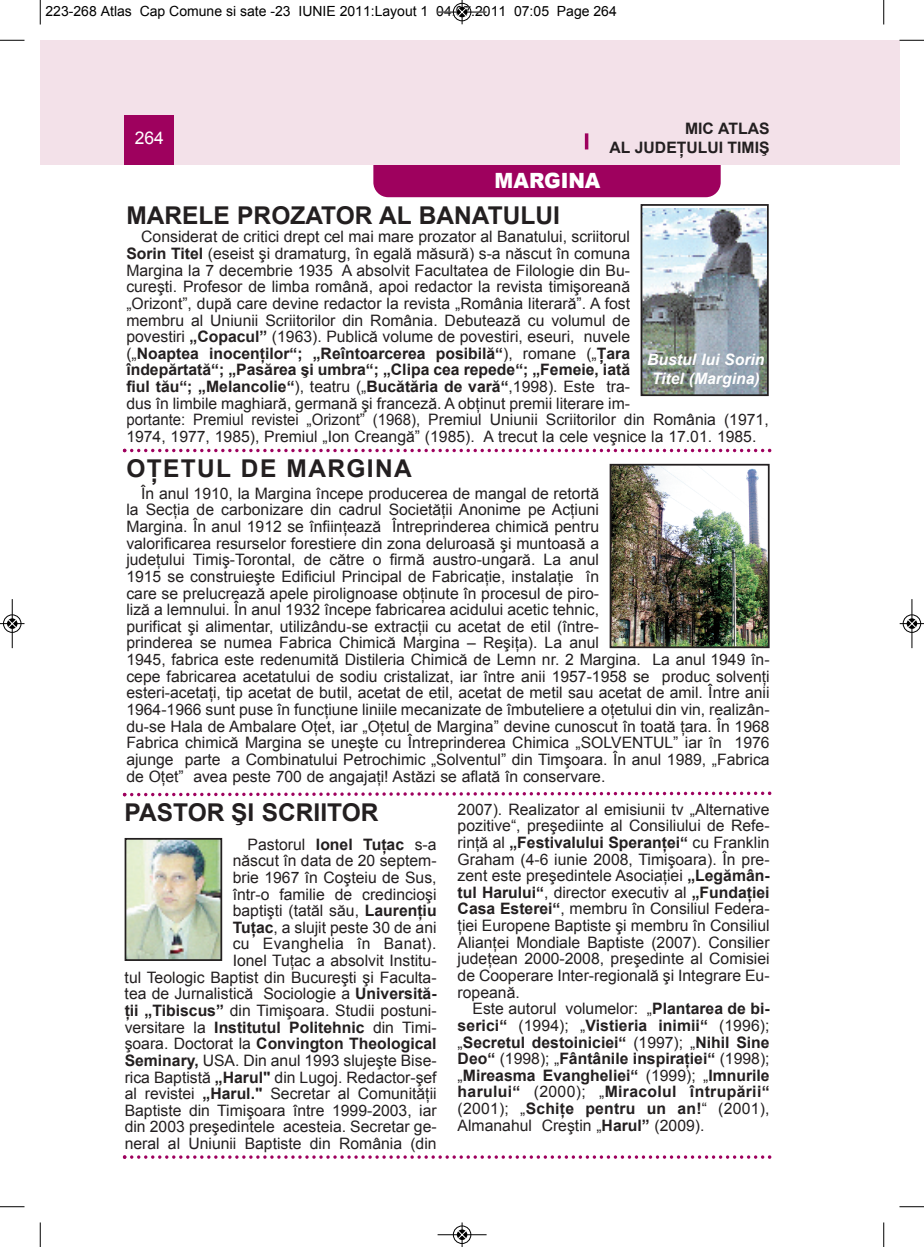
<style>
.page{position:relative;width:924px;height:1247px;background:#fff}
.page>*{position:absolute;margin:0;border:0;box-sizing:border-box;transform-origin:0 0}
.t1{font:700 24.5px "Arial";color:#231f20}
.t2{font:700 24.5px "Arial";letter-spacing:.055em;color:#231f20}
.t3{font:900 21px "Arial";color:#fff;scale:.95 1}
.t4{font:17.5px "Arial";color:#fff}
.t5{font:15.75px/16.6px "Arial";color:#231f20}
.t6{font:700 15.75px/16.6px "Arial";letter-spacing:.015em;color:#231f20;text-align:right}
.t7{font:italic 700 15.75px/18.9px "Arial";color:#fff;text-align:center}
.t8{font:14px "Arial";color:#000}
.s1{font-weight:700}
.s2{font-weight:400}
</style>
<div class="page">
<div style="left:373px;top:134px;width:348px;height:63px;background:#9e015e;border-radius:15px"></div>
<div style="left:40px;top:40px;width:844px;height:124px;background:#f3e1e9"></div>
<div style="left:125px;top:115px;width:49px;height:49px;background:#9e015e"></div>
<hr style="left:585px;top:133px;width:3px;height:16px;background:#9e015e">
<div style="left:884px;top:40px;width:15px;height:124px;background:#f3e1e9"></div>
<svg style="left:122px;top:791px;width:649px;height:6px"></svg>
<img style="left:643px;top:209px;width:123px;height:184px">
<div style="left:640px;top:204px;width:129px;height:192px;border:2px solid #231f20"></div>
<svg style="left:123px;top:448px;width:648px;height:4px"></svg>
<svg style="left:123px;top:1155px;width:648px;height:3px"></svg>
<img style="left:613px;top:467px;width:153px;height:178px">
<div style="left:610px;top:464px;width:159px;height:184px;border:2px solid #231f20"></div>
<img style="left:128px;top:840px;width:91px;height:117px">
<div style="left:125px;top:837px;width:97px;height:123px;border:2px solid #231f20"></div>
<svg style="left:40px;top:0;width:1px;height:24px"></svg>
<svg style="left:0;top:40px;width:24px;height:1px"></svg>
<svg style="left:883px;top:0;width:1px;height:24px"></svg>
<svg style="left:899px;top:40px;width:25px;height:1px"></svg>
<svg style="left:40px;top:1222px;width:1px;height:24px"></svg>
<svg style="left:0;top:1206px;width:24px;height:1px"></svg>
<svg style="left:883px;top:1222px;width:1px;height:24px"></svg>
<svg style="left:899px;top:1206px;width:25px;height:1px"></svg>
<hr style="left:438px;top:12px;width:48px;height:1px;background:#000">
<div style="left:453px;top:3px;width:18px;height:18px;border:1px solid #000;border-radius:50%"></div>
<svg style="left:458px;top:0;width:8px;height:24px"></svg>
<hr style="left:438px;top:1234px;width:48px;height:1px;background:#000">
<div style="left:453px;top:1225px;width:18px;height:18px;border:1px solid #000;border-radius:50%"></div>
<svg style="left:458px;top:1222px;width:8px;height:24px"></svg>
<div style="left:3px;top:614px;width:19px;height:19px;border:1px solid #fff;border-radius:50%"></div>
<hr style="left:12px;top:599px;width:1px;height:49px;background:#000">
<div style="left:3px;top:614px;width:18px;height:18px;border:1px solid #000;border-radius:50%"></div>
<svg style="left:0;top:619px;width:24px;height:9px"></svg>
<div style="left:902px;top:614px;width:19px;height:19px;border:1px solid #fff;border-radius:50%"></div>
<hr style="left:911px;top:599px;width:1px;height:49px;background:#000">
<div style="left:903px;top:614px;width:18px;height:18px;border:1px solid #000;border-radius:50%"></div>
<svg style="left:900px;top:619px;width:24px;height:9px"></svg>
<p class="t8" style="left:46px;top:3px;width:573px">223-268 Atlas Cap Comune si sate -23 IUNIE 2011:Layout 1 04.07.2011 07:05 Page 264</p>
<p class="t4" style="left:135px;top:128px;width:31px">264</p>
<p class="t6" style="left:609px;top:119px;width:162px;line-height:18.9px">MIC ATLAS<br>AL JUDEŢULUI TIMIŞ</p>
<h2 class="t3" style="left:495px;top:165px;width:113px">MARGINA</h2>
<h1 class="t1" style="left:126px;top:202px;width:435px">MARELE PROZATOR AL BANATULUI</h1>
<p class="t5" style="left:126px;top:228px;width:644px;text-indent:15px">Considerat de critici drept cel mai mare prozator al Banatului, scriitorul<br><span class="s1">Sorin Titel</span> (eseist şi dramaturg, în egală măsură) s-a născut în comuna<br>Margina la 7 decembrie 1935 A absolvit Facultatea de Filologie din Bu-<br>cureşti. Profesor de limba română, apoi redactor la revista timişoreană<br>„Orizont”, după care devine redactor la revista „România literară”. A fost<br>membru al Uniunii Scriitorilor din România. Debutează cu volumul de<br>povestiri <span class="s1">„Copacul”</span> (1963). Publică volume de povestiri, eseuri, nuvele<br>(„<span class="s1">Noaptea inocenţilor“; „Reîntoarcerea posibilă“</span>), romane („<span class="s1">Ţara<br>îndepărtată“; „Pasărea şi umbra“; „Clipa cea repede“; „Femeie, iată<br>fiul tău“; „Melancolie“</span>), teatru („<span class="s1">Bucătăria de vară“</span>,1998). Este tra-<br>dus în limbile maghiară, germană şi franceză. A obţinut premii literare im-<br>portante: Premiul revistei „Orizont” (1968), Premiul Uniunii Scriitorilor din România (1971, 1974, 1977, 1985), Premiul „Ion Creangă” (1985). A trecut la cele veşnice la 17.01. 1985.</p>
<p class="t7" style="left:647px;top:350px;width:119px">Bustul lui Sorin<br>Titel (Margina)</p>
<h1 class="t2" style="left:126px;top:455px;width:287px">OŢETUL DE MARGINA</h1>
<p class="t5" style="left:126px;top:485px;width:645px;text-indent:15px">În anul 1910, la Margina începe producerea de mangal de retortă<br>la Secţia de carbonizare din cadrul Societăţii Anonime pe Acţiuni<br>Margina. În anul 1912 se înfiinţează Întreprinderea chimică pentru<br>valorificarea resurselor forestiere din zona deluroasă şi muntoasă a<br>judeţului Timiş-Torontal, de către o firmă austro-ungară. La anul<br>1915 se construieşte Edificiul Principal de Fabricaţie, instalaţie în<br>care se prelucrează apele pirolignoase obţinute în procesul de piro-<br>liză a lemnului. În anul 1932 începe fabricarea acidului acetic tehnic,<br>purificat şi alimentar, utilizându-se extracţii cu acetat de etil (între-<br>prinderea se numea Fabrica Chimică Margina – Reşiţa). La anul<br>1945, fabrica este redenumită Distileria Chimică de Lemn nr. 2 Margina. La anul 1949 în&shy;cepe fabricarea acetatului de sodiu cristalizat, iar între anii 1957-1958 se produc solvenţi esteri-acetaţi, tip acetat de butil, acetat de etil, acetat de metil sau acetat de amil. Între anii 1964-1966 sunt puse în funcţiune liniile mecanizate de îmbuteliere a oţetului din vin, realizân&shy;du-se Hala de Ambalare Oţet, iar „Oţetul de Margina” devine cunoscut în toată ţara. În 1968<br>Fabrica chimică Margina se uneşte cu Întreprinderea Chimica „SOLVENTUL” iar în 1976 ajunge parte a Combinatului Petrochimic „Solventul” din Timşoara. În anul 1989, „Fabrica de Oţet” avea peste 700 de angajaţi! Astăzi se aflată în conservare.</p>
<h1 class="t1" style="left:125px;top:798px;width:255px">PASTOR ŞI SCRIITOR</h1>
<p class="t5" style="left:125px;top:835px;width:314px;text-align:right">Pastorul <span class="s1">Ionel Tuţac</span> s-a<br>născut în data de 20 septem-<br>brie 1967 în Coşteiu de Sus,<br>într-o familie de credincioşi<br>baptişti (tatăl său, <span class="s1">Laurenţiu<br>Tuţac</span>, a slujit peste 30 de ani<br>cu Evanghelia în Banat).<br>Ionel Tuţac a absolvit Institu-<br>tul Teologic Baptist din Bucureşti şi Faculta&shy;tea de Jurnalistică Sociologie a <span class="s1">Universită&shy;ţii „Tibiscus”</span> din Timişoara. Studii postuni&shy;versitare la <span class="s1">Institutul Politehnic</span> din Timi&shy;şoara. Doctorat la <span class="s1">Convington Theological Seminary,</span> USA. Din anul 1993 slujeşte Bise&shy;rica Baptistă <span class="s1">„Harul"</span> din Lugoj. Redactor-şef al revistei <span class="s1">„Harul."</span> Secretar al Comunităţii Baptiste din Timişoara între 1999-2003, iar din 2003 preşedintele acesteia. Secretar ge&shy;neral al Uniunii Baptiste din România (din</p>
<p class="t5" style="left:458px;top:800px;width:313px;text-align:justify">2007). Realizator al emisiunii tv „Alternative pozitive“, preşediinte al Consiliului de Refe&shy;rinţă al <span class="s1">„Festivalului Speranţei“</span> cu Franklin Graham (4-6 iunie 2008, Timişoara). În pre&shy;zent este preşedintele Asociaţiei <span class="s1">„Legămân&shy;tul Harului“</span>, director executiv al <span class="s1">„Fundaţiei Casa Esterei“</span>, membru în Consiliul Federa&shy;ţiei Europene Baptiste şi membru în Consiliul Alianţei Mondiale Baptiste (2007). Consilier judeţean 2000-2008, preşedinte al Comisiei de Cooperare Inter-regională şi Integrare Eu&shy;ropeană.</p>
<p class="t6" style="left:458px;top:1000px;width:313px;text-align:justify;text-indent:15px"><span class="s2">Este autorul volumelor: „</span>Plantarea de bi&shy;serici“ <span class="s2">(1994); „</span>Vistieria inimii“ <span class="s2">(1996); „</span>Secretul destoiniciei“ <span class="s2">(1997); „</span>Nihil Sine Deo“ <span class="s2">(1998); „</span>Fântânile inspiraţiei“ <span class="s2">(1998); „</span>Mireasma Evangheliei“ <span class="s2">(1999); „</span>Imnurile harului“ <span class="s2">(2000); „</span>Miracolul întrupării“ <span class="s2">(2001); „</span>Schiţe pentru un an!<span class="s2">“ (2001), Almanahul Creştin „</span>Harul” <span class="s2">(2009).</span></p>
</div>
